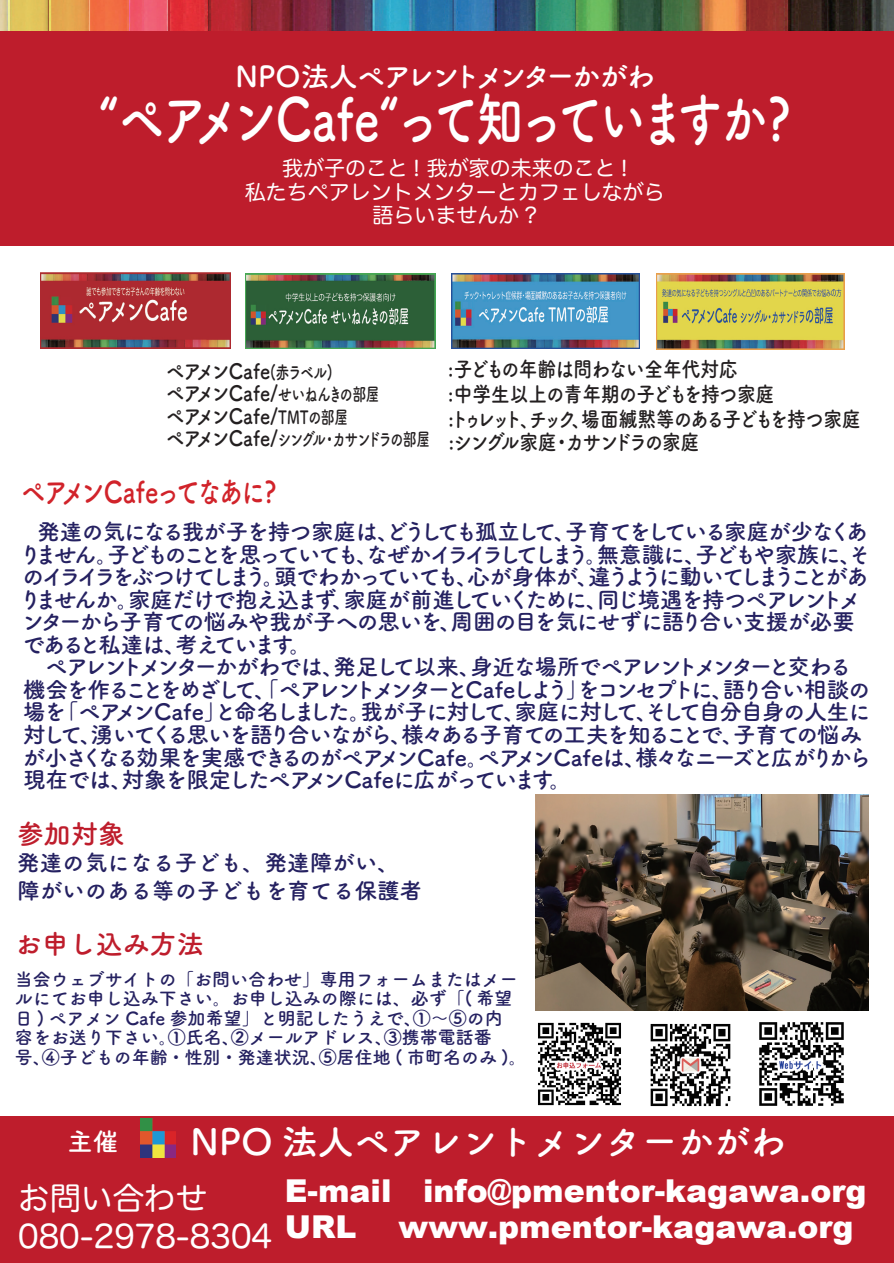
<style>
.page{position:relative;width:894px;height:1263px;background:#fff}
.page>*{position:absolute;margin:0;border:0;box-sizing:border-box;transform-origin:0 0}
.t1{font:700 59.1px "Tsuku A Rd Gothic";letter-spacing:-.08em;color:#fff;scale:.79 1}
.t2{font:700 36px "Tsuku A Rd Gothic";color:#fff}
.t3{font:900 31.5px/35.2px "Arial";color:#fff}
.t4{font:31.5px/37.5px "Hira Maru Pro W4";color:#fff}
.t5{font:700 30px "Tsuku A Rd Gothic";letter-spacing:-.1em;color:#d1232a;scale:.82 1}
.t6{font:700 28.8px "Tsuku A Rd Gothic";letter-spacing:-.075em;color:#fff}
.t7{font:700 27px "Tsuku A Rd Gothic";color:#be1d2c}
.t8{font:700 22.5px/22.5px "Tsuku A Rd Gothic";letter-spacing:-.09em;color:#252161}
.t9{font:700 22.5px/27px "Tsuku A Rd Gothic";color:#252161}
.t10{font:700 21.15px/24.2px "Tsuku A Rd Gothic";letter-spacing:-.05em;color:#231f20;scale:.88 1}
.t11{font:21px/23.2px "Hira Maru Pro W4";color:#fff;text-align:center}
.t12{font:700 18.15px "Tsuku A Rd Gothic";letter-spacing:-.135em;color:#231f20;scale:.75 1}
.t13{font:700 18px/19.5px "Tsuku A Rd Gothic";color:#252161}
.s1{font-size:18.15px}
.s2{font-size:21.15px}
.s3{font-size:25.5px}
</style>
<div class="page">
<img style="left:0;top:0;width:894px;height:31px">
<div style="left:0;top:31px;width:894px;height:214px;background:#be1d2c"></div>
<div style="left:0;top:1115px;width:894px;height:147px;background:#be1d2c"></div>
<img style="left:141px;top:1118px;width:12px;height:8px">
<img style="left:141px;top:1126px;width:35px;height:30px">
<img style="left:535px;top:794px;width:334px;height:216px">
<img style="left:41px;top:273px;width:189px;height:75px">
<img style="left:245px;top:273px;width:190px;height:75px">
<img style="left:452px;top:273px;width:188px;height:75px">
<img style="left:657px;top:273px;width:188px;height:76px">
<img style="left:650px;top:1023px;width:81px;height:84px">
<img style="left:538px;top:1022px;width:83px;height:84px">
<img style="left:759px;top:1022px;width:85px;height:84px">
<p class="t6" style="left:236px;top:53px;width:421px">NPO法人ペアレントメンターかがわ</p>
<h1 class="t1" style="left:99px;top:73px;width:878px">“ペアメンCafe“って知っていますか?</h1>
<p class="t11" style="left:245px;top:155px;width:422px">我が子のこと ! 我が家の未来のこと !<br>私たちペアレントメンターとカフェしながら語らいませんか ?</p>
<p class="t10" style="left:166px;top:358px;width:298px;line-height:22.5px">ペアメンCafe<span class="s1">(赤ラベル)</span>　　　　　ペアメンCafe/<span class="s1">せいねんきの部屋</span>　　ペアメンCafe/<span class="s1">TMTの部屋</span></p>
<p class="t12" style="left:166px;top:425px;width:354px"><span class="s2">ペアメンCafe/</span>シングル・カサンドラの部屋</p>
<h3 class="t5" style="left:21px;top:468px;width:314px">ペアメンCafeってなあに?</h3>
<p class="t10" style="left:448px;top:356px;width:471px">:子どもの年齢は問わない全年代対応<br>:中学生以上の青年期の子どもを持つ家庭<br>:トゥレット、チック、場面緘黙等のある子どもを持つ家庭:シングル家庭・カサンドラの家庭</p>
<p class="t8" style="left:19px;top:519px;width:854px;text-indent:18px">発達の気になる我が子を持つ家庭は、どうしても孤立して、子育てをしている家庭が少なくありません。子どものことを思っていても、なぜかイライラしてしまう。無意識に、子どもや家族に、そのイライラをぶつけてしまう。頭でわかっていても、心が身体が、違うように動いてしまうことがありませんか。家庭だけで抱え込まず、家庭が前進していくために、同じ境遇を持つペアレントメンターから子育ての悩みや我が子への思いを、周囲の目を気にせずに語り合い支援が必要であると私達は、考えています。<br>　ペアレントメンターかがわでは、発足して以来、身近な場所でペアレントメンターと交わる機会を作ることをめざして、「ペアレントメンターとCafeしよう」をコンセプトに、語り合い相談の場を「ペアメンCafe」と命名しました。我が子に対して、家庭に対して、そして自分自身の人生に対して、湧いてくる思いを語り合いながら、様々ある子育ての工夫を知ることで、子育ての悩みが小さくなる効果を実感できるのがペアメンCafe。ペアメンCafeは、様々なニーズと広がりから現在では、対象を限定したペアメンCafeに広がっています。</p>
<p class="t7" style="left:17px;top:812px;width:109px">参加対象</p>
<p class="t9" style="left:17px;top:848px;width:407px">発達の気になる子ども、発達障がい、障がいのある等の子どもを育てる保護者</p>
<p class="t7" style="left:15px;top:923px;width:190px">お申し込み方法</p>
<p class="t13" style="left:15px;top:967px;width:514px">当会ウェブサイトの「お問い合わせ」専用フォームまたはメールにてお申し込み下さい。お申し込みの際には、必ず「( 希望日 ) ペアメン Cafe 参加希望」と明記したうえで、①～⑤の内<br>容をお送り下さい。①氏名、②メールアドレス、③携帯電話番<br>号、④子どもの年齢・性別・発達状況、⑤居住地 ( 市町名のみ )。</p>
<h2 class="t2" style="left:68px;top:1113px;width:720px"><span class="s3">主催</span>　　NPO 法人ペアレントメンターかがわ</h2>
<h3 class="t4" style="left:18px;top:1177px;width:255px">お問い合わせ<br>080-2978-8304</h3>
<h3 class="t3" style="left:285px;top:1172px;width:583px">E-mail info@pmentor-kagawa.org<br>URL</h3>
<h3 class="t3" style="left:399px;top:1207px;width:456px">www.pmentor-kagawa.org</h3>
</div>
